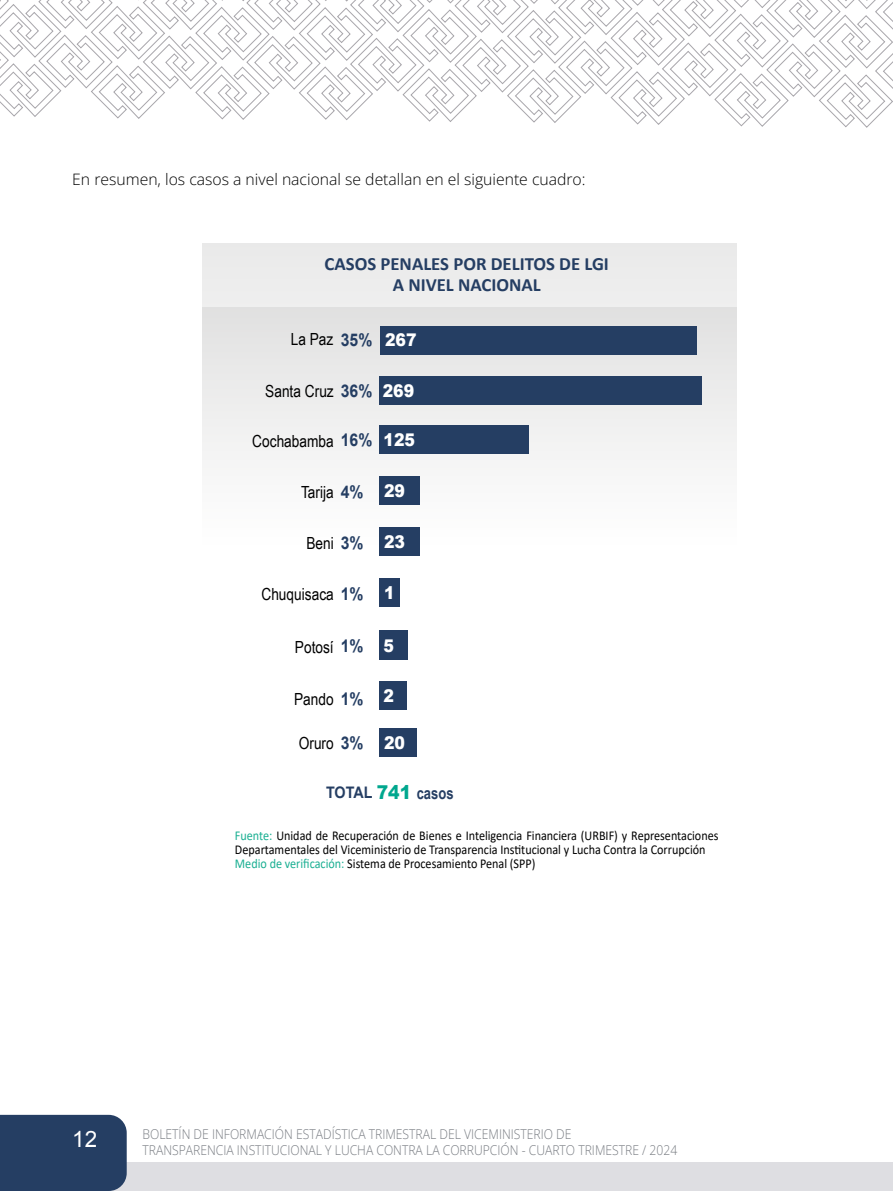
<style>
.page{position:relative;width:893px;height:1191px;background:#fff}
.page>*{position:absolute;margin:0;border:0;box-sizing:border-box;transform-origin:0 0}
.t1{font:22.5px "Arial";color:#fff}
.t2{font:700 18.75px/21px "Calibri";color:#253e63;text-align:center}
.t3{font:900 17.55px "Arial";color:#fff;scale:.9 1}
.t4{font:16.65px "Arial Narrow";color:#000}
.t5{font:700 15.9px "Arial";letter-spacing:-.01em;color:#253e63;scale:.9 1}
.t6{font:300 15.75px "Open Sans";color:#000}
.t7{font:13.5px/14.2px "Calibri";color:#000;scale:.9 1}
.t8{font:300 13.5px/16.5px "Open Sans";color:#767a80;scale:.9 1}
.s1{font-family:"Arial";font-weight:700;font-size:17.55px;color:#253e63}
.s2{font-family:"Arial";font-weight:900;font-size:17.55px;color:#fff}
.s3{font-weight:900;font-size:19.05px;color:#00a78e}
.s4{font-family:"Arial Narrow";font-size:16.65px}
.s5{color:#1aaf92}
</style>
<div class="page">
<div style="left:0;top:1162px;width:893px;height:28px;background:#dedee2"></div>
<div style="left:0;top:1114px;width:127px;height:77px;background:#253e63"></div>
<svg style="left:0;top:0;width:875px;height:128px"></svg>
<svg style="left:875px;top:0;width:18px;height:120px"></svg>
<svg style="left:203px;top:306px;width:534px;height:154px"></svg>
<div style="left:198px;top:227px;width:539px;height:79px;background:linear-gradient(to bottom,#f6f6f6,#e9e9e8)"></div>
<div style="left:380px;top:326px;width:317px;height:28px;background:#253e63"></div>
<div style="left:379px;top:376px;width:323px;height:28px;background:#253e63"></div>
<div style="left:379px;top:424px;width:150px;height:29px;background:#253e63"></div>
<div style="left:379px;top:630px;width:29px;height:30px;background:#253e63"></div>
<div style="left:379px;top:681px;width:27px;height:28px;background:#253e63"></div>
<div style="left:379px;top:476px;width:41px;height:29px;background:#253e63"></div>
<div style="left:379px;top:527px;width:41px;height:29px;background:#253e63"></div>
<div style="left:379px;top:728px;width:38px;height:29px;background:#253e63"></div>
<div style="left:379px;top:578px;width:21px;height:29px;background:#253e63"></div>
<p class="t6" style="left:72px;top:169px;width:515px">En resumen, los casos a nivel nacional se detallan en el siguiente cuadro:</p>
<h2 class="t2" style="left:325px;top:253px;width:286px">CASOS PENALES POR DELITOS DE LGI<br>A NIVEL NACIONAL</h2>
<p class="t4" style="left:291px;top:327px;width:127px">La Paz <span class="s1">35%</span> <span class="s2">267</span></p>
<p class="t4" style="left:265px;top:379px;width:109px">Santa Cruz <span class="s1">36%</span></p>
<p class="t4" style="left:252px;top:429px;width:122px">Cochabamba <span class="s1">16%</span></p>
<p class="t3" style="left:383px;top:378px;width:37px">269</p>
<p class="t3" style="left:384px;top:427px;width:37px">125</p>
<p class="t4" style="left:301px;top:480px;width:64px">Tarija <span class="s1">4%</span></p>
<p class="t4" style="left:306px;top:531px;width:59px">Beni <span class="s1">3%</span></p>
<p class="t4" style="left:261px;top:582px;width:104px">Chuquisaca <span class="s1">1%</span></p>
<p class="t4" style="left:295px;top:635px;width:70px">Potosí <span class="s1">1%</span></p>
<p class="t4" style="left:294px;top:687px;width:71px">Pando <span class="s1">1%</span></p>
<p class="t4" style="left:299px;top:731px;width:66px">Oruro <span class="s1">3%</span></p>
<p class="t3" style="left:384px;top:478px;width:25px">29</p>
<p class="t3" style="left:384px;top:529px;width:25px">23</p>
<p class="t3" style="left:384px;top:580px;width:13px">1</p>
<p class="t3" style="left:384px;top:633px;width:13px">5</p>
<p class="t3" style="left:384px;top:683px;width:13px">2</p>
<p class="t3" style="left:384px;top:730px;width:25px">20</p>
<p class="t5" style="left:326px;top:782px;width:143px">TOTAL <span class="s3">741</span> <span class="s4">casos</span></p>
<p class="t7" style="left:235px;top:827px;width:539px"><span class="s5">Fuente:</span> Unidad de Recuperación de Bienes e Inteligencia Financiera (URBIF) y Representaciones<br>Departamentales del Viceministerio de Transparencia Institucional y Lucha Contra la Corrupción<br><span class="s5">Medio de verificación:</span> Sistema de Procesamiento Penal (SPP)</p>
<h1 class="t1" style="left:72px;top:1124px;width:27px">12</h1>
<p class="t8" style="left:142px;top:1125px;width:596px">BOLETÍN DE INFORMACIÓN ESTADÍSTICA TRIMESTRAL DEL VICEMINISTERIO DE<br>TRANSPARENCIA INSTITUCIONAL Y LUCHA CONTRA LA CORRUPCIÓN - CUARTO TRIMESTRE / 2024</p>
</div>
